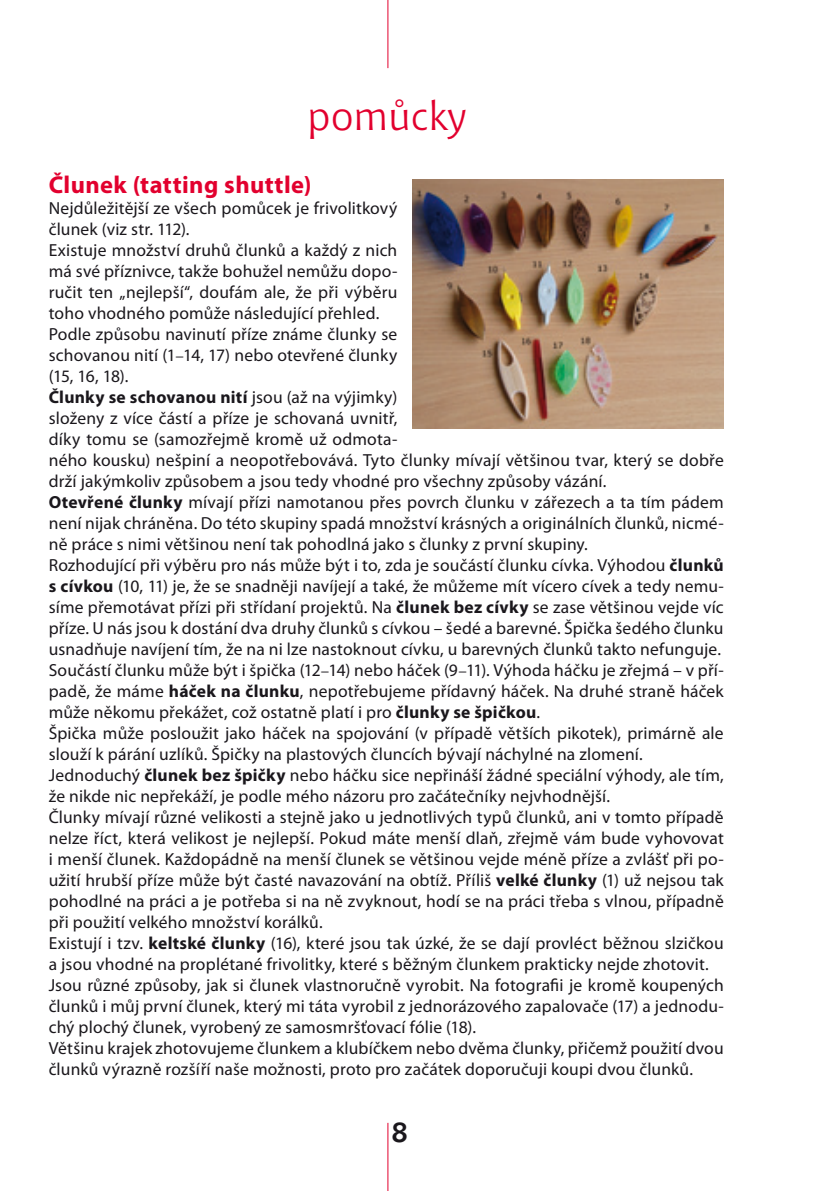
<style>
.page{position:relative;width:824px;height:1191px;background:#fff}
.page>*{position:absolute;margin:0;border:0;box-sizing:border-box;transform-origin:0 0}
.t1{font:40.25px "Chianti BT";letter-spacing:.01em;color:#e2002e}
.t2{font:700 28px "Chianti BT";color:#1a171c}
.t3{font:700 24.5px "Myriad Pro";letter-spacing:.015em;color:#e2002e}
.t4{font:17.5px/21px "Myriad Pro";letter-spacing:.01em;color:#1a171c}
.s1{font-family:"Minion Pro"}
.s2{font-weight:700}
</style>
<div class="page">
<hr style="left:387px;top:1122px;width:1px;height:69px;background:#e2002e">
<hr style="left:387px;top:0;width:1px;height:68px;background:#e2002e">
<img style="left:412px;top:179px;width:311px;height:250px">
<h1 class="t1" style="left:307px;top:92px;width:161px">pomůcky</h1>
<h3 class="t3" style="left:49px;top:169px;width:264px">Člunek (tatting shuttle)</h3>
<p class="t4" style="left:49px;top:197px;width:676px">Nejdůležitější ze všech pomůcek je frivolitkový<br>člunek (viz str. 112).<br>Existuje množství druhů člunků a každý z nich<br>má své příznivce, takže bohužel nemůžu dopo-<br>ručit ten „nejlepší“, doufám ale, že při výběru<br>toho vhodného pomůže následující přehled.<br>Podle způsobu navinutí příze známe člunky se<br>schovanou nití (1<span class="s1">–</span>14, 17) nebo otevřené člunky<br>(15, 16, 18).<br><span class="s2">Člunky se schovanou nití</span> jsou (až na výjimky)<br>složeny z více částí a příze je schovaná uvnitř,<br>díky tomu se (samozřejmě kromě už odmota-<br>ného kousku) nešpiní a neopotřebovává. Tyto člunky mívají většinou tvar, který se dobře drží jakýmkoliv způsobem a jsou tedy vhodné pro všechny způsoby vázání.<br><span class="s2">Otevřené člunky</span> mívají přízi namotanou přes povrch člunku v zářezech a ta tím pádem není nijak chráněna. Do této skupiny spadá množství krásných a originálních člunků, nicmé&shy;ně práce s nimi většinou není tak pohodlná jako s člunky z první skupiny.<br>Rozhodující při výběru pro nás může být i to, zda je součástí člunku cívka. Výhodou <span class="s2">člunků s cívkou</span> (10, 11) je, že se snadněji navíjejí a také, že můžeme mít vícero cívek a tedy nemu&shy;síme přemotávat přízi při střídaní projektů. Na <span class="s2">člunek bez cívky</span> se zase většinou vejde víc příze. U nás jsou k dostání dva druhy člunků s cívkou – šedé a barevné. Špička šedého člunku usnadňuje navíjení tím, že na ni lze nastoknout cívku, u barevných člunků takto nefunguje.<br>Součástí člunku může být i špička (12<span class="s1">–</span>14) nebo háček (9<span class="s1">–</span>11). Výhoda háčku je zřejmá – v pří&shy;padě, že máme <span class="s2">háček na člunku</span>, nepotřebujeme přídavný háček. Na druhé straně háček může někomu překážet, což ostatně platí i pro <span class="s2">člunky se špičkou</span>.<br>Špička může posloužit jako háček na spojování (v případě větších pikotek), primárně ale slouží k párání uzlíků. Špičky na plastových čluncích bývají náchylné na zlomení.<br>Jednoduchý <span class="s2">člunek bez špičky</span> nebo háčku sice nepřináší žádné speciální výhody, ale tím, že nikde nic nepřekáží, je podle mého názoru pro začátečníky nejvhodnější.<br>Člunky mívají různé velikosti a stejně jako u jednotlivých typů člunků, ani v tomto případě nelze říct, která velikost je nejlepší. Pokud máte menší dlaň, zřejmě vám bude vyhovovat i menší člunek. Každopádně na menší člunek se většinou vejde méně příze a zvlášť při po&shy;užití hrubší příze může být časté navazování na obtíž. Příliš <span class="s2">velké člunky</span> (1) už nejsou tak pohodlné na práci a je potřeba si na ně zvyknout, hodí se na práci třeba s vlnou, případně při použití velkého množství korálků.<br>Existují i tzv. <span class="s2">keltské člunky</span> (16), které jsou tak úzké, že se dají provléct běžnou slzičkou a jsou vhodné na proplétané frivolitky, které s běžným člunkem prakticky nejde zhotovit.<br>Jsou různé způsoby, jak si člunek vlastnoručně vyrobit. Na fotografii je kromě koupených člunků i můj první člunek, který mi táta vyrobil z jednorázového zapalovače (17) a jednodu&shy;chý plochý člunek, vyrobený ze samosmršťovací fólie (18).<br>Většinu krajek zhotovujeme člunkem a klubíčkem nebo dvěma člunky, přičemž použití dvou člunků výrazně rozšíří naše možnosti, proto pro začátek doporučuji koupi dvou člunků.</p>
<h2 class="t2" style="left:391px;top:1116px;width:19px">8</h2>
</div>
